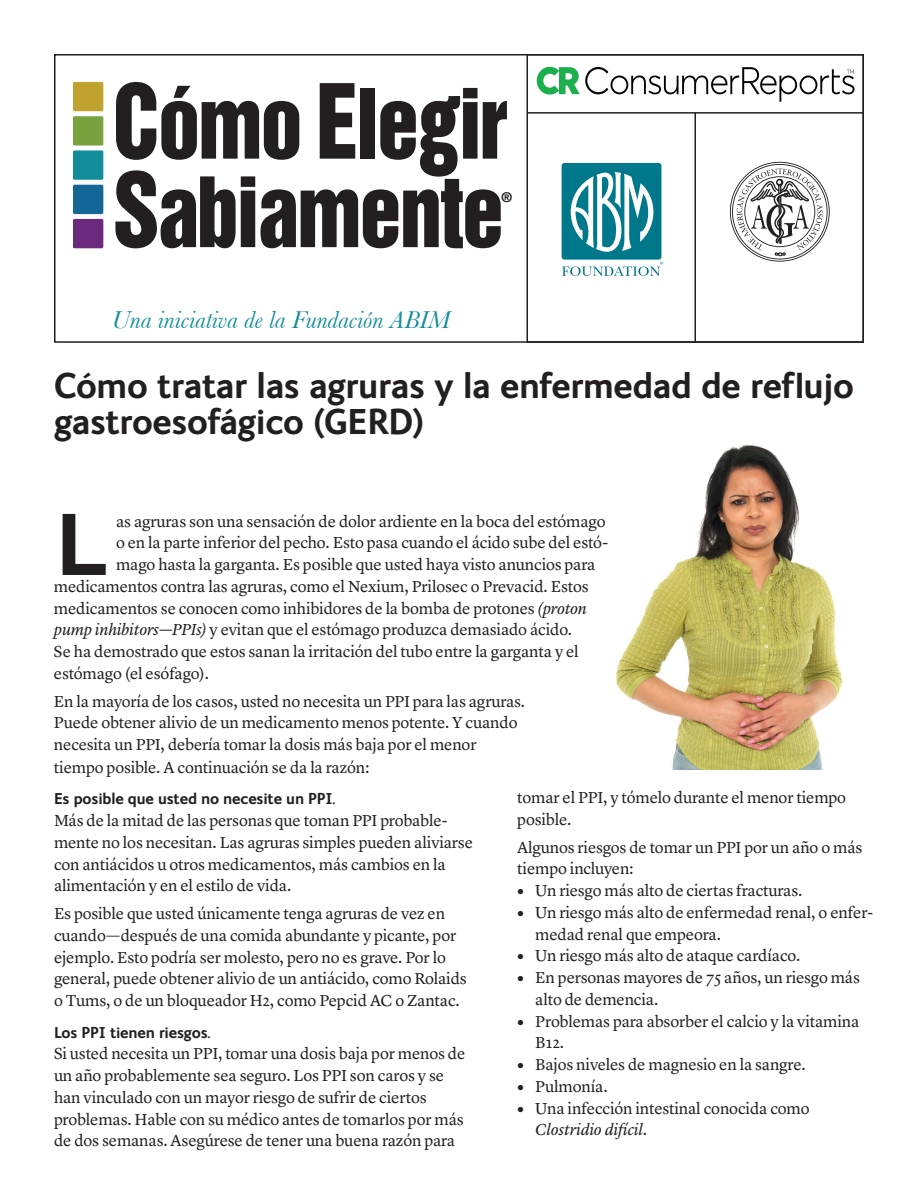
<style>
.page{position:relative;width:918px;height:1188px;background:#fff}
.page>*{position:absolute;margin:0;border:0;box-sizing:border-box;transform-origin:0 0}
.t1{font:88.5px/88.5px "Helvetica Inserat";letter-spacing:-.03em;color:#231f20;scale:.95 1}
.t2{font:700 85.05px "Helvetica";color:#231f20}
.t3{font:700 36px/36px "FS Ingrid";letter-spacing:-.01em;color:#231f20}
.t4{font:italic 25.5px "Baskerville";color:#138e9a}
.t5{font:16.5px/21.8px "Lyon Text";letter-spacing:-.01em;color:#231f20}
.t6{font:700 15.75px "FS Ingrid";letter-spacing:-.01em;color:#231f20}
.t7{font:700 13.5px "Helvetica";color:#231f20}
.t8{font:600 7.5px "New Baskerville";color:#00788b}
.s1{font-size:94.5px}
.s2{font-style:italic}
.s3{font-family:"FS Ingrid";font-weight:700}
</style>
<div class="page">
<img style="left:616px;top:444px;width:227px;height:325px">
<div style="left:562px;top:163px;width:99px;height:97px;background:#00788b;border-radius:3px"></div>
<svg style="left:571px;top:172px;width:82px;height:80px"></svg>
<svg style="left:562px;top:266px;width:98px;height:10px"></svg>
<hr style="left:694px;top:112px;width:2px;height:231px;background:#231f20">
<svg style="left:537px;top:67px;width:317px;height:35px"></svg>
<div style="left:526px;top:54px;width:338px;height:289px;border:2px solid #231f20"></div>
<hr style="left:528px;top:112px;width:336px;height:2px;background:#231f20">
<img style="left:74px;top:81px;width:30px;height:168px">
<svg style="left:730px;top:162px;width:100px;height:100px"></svg>
<svg style="left:420px;top:96px;width:41px;height:81px"></svg>
<h1 class="t1" style="left:113px;top:80px;width:417px"><span class="s1">C</span>ómo <span class="s1">E</span>le ir<br><span class="s1">S</span>abiamente</h1>
<p class="t7" style="left:502px;top:189px;width:11px">®</p>
<h3 class="t4" style="left:112px;top:304px;width:340px">Una iniciativa de la Fundación ABIM</h3>
<p class="t8" style="left:660px;top:260px;width:5px">®</p>
<h3 class="t3" style="left:54px;top:366px;width:802px">Cómo tratar las agruras y la enfermedad de reflujo gastroesofágico (GERD)</h3>
<h2 class="t2" style="left:56px;top:493px;width:53px">L</h2>
<p class="t5" style="left:116px;top:509px;width:491px">as agruras son una sensación de dolor ardiente en la boca del estómago</p>
<p class="t5" style="left:116px;top:531px;width:494px">o en la parte inferior del pecho. Esto pasa cuando el ácido sube del estó-</p>
<p class="t5" style="left:116px;top:552px;width:481px">mago hasta la garganta. Es posible que usted haya visto anuncios para</p>
<p class="t5" style="left:54px;top:574px;width:536px">medicamentos contra las agruras, como el Nexium, Prilosec o Prevacid. Estos</p>
<p class="t5" style="left:54px;top:596px;width:534px">medicamentos se conocen como inhibidores de la bomba de protones <span class="s2">(proton</span></p>
<p class="t5" style="left:54px;top:618px;width:520px"><span class="s2">pump inhibitors—PPIs)</span> y evitan que el estómago produzca demasiado ácido.</p>
<p class="t5" style="left:54px;top:639px;width:526px">Se ha demostrado que estos sanan la irritación del tubo entre la garganta y el</p>
<p class="t5" style="left:54px;top:661px;width:157px">estómago (el esófago).</p>
<p class="t5" style="left:54px;top:689px;width:473px">En la mayoría de los casos, usted no necesita un PPI para las agruras.<br>Puede obtener alivio de un medicamento menos potente. Y cuando necesita un PPI, debería tomar la dosis más baja por el menor tiempo posible. A continuación se da la razón:</p>
<p class="t6" style="left:54px;top:789px;width:283px">Es posible que usted no necesite un PPI.</p>
<p class="t5" style="left:54px;top:808px;width:421px">Más de la mitad de las personas que toman PPI probable&shy;mente no los necesitan. Las agruras simples pueden aliviarse con antiácidos u otros medicamentos, más cambios en la alimentación y en el estilo de vida.</p>
<p class="t5" style="left:54px;top:901px;width:414px">Es posible que usted únicamente tenga agruras de vez en cuando—después de una comida abundante y picante, por ejemplo. Esto podría ser molesto, pero no es grave. Por lo general, puede obtener alivio de un antiácido, como Rolaids o Tums, o de un bloqueador H2, como Pepcid AC o Zantac.</p>
<p class="t6" style="left:54px;top:1022px;width:158px">Los PPI tienen riesgos.</p>
<p class="t5" style="left:54px;top:1042px;width:413px">Si usted necesita un PPI, tomar una dosis baja por menos de un año probablemente sea seguro. Los PPI son caros y se han vinculado con un mayor riesgo de sufrir de ciertos problemas. Hable con su médico antes de tomarlos por más de dos semanas. Asegúrese de tener una buena razón para</p>
<p class="t5" style="left:517px;top:785px;width:330px">tomar el PPI, y tómelo durante el menor tiempo posible.</p>
<p class="t5" style="left:517px;top:835px;width:347px">Algunos riesgos de tomar un PPI por un año o más tiempo incluyen:</p>
<p class="t5" style="left:517px;top:878px;width:287px"><span class="s3">•</span> Un riesgo más alto de ciertas fracturas.</p>
<p class="t5" style="left:535px;top:900px;width:339px;text-indent:-18px"><span class="s3">•</span> Un riesgo más alto de enfermedad renal, o enfer&shy;medad renal que empeora.</p>
<p class="t5" style="left:517px;top:944px;width:285px"><span class="s3">•</span> Un riesgo más alto de ataque cardíaco.</p>
<p class="t5" style="left:535px;top:965px;width:326px;text-indent:-18px"><span class="s3">•</span> En personas mayores de 75 años, un riesgo más alto de demencia.</p>
<p class="t5" style="left:535px;top:1009px;width:326px;text-indent:-18px"><span class="s3">•</span> Problemas para absorber el calcio y la vitamina<br>B12.</p>
<p class="t5" style="left:517px;top:1052px;width:290px"><span class="s3">•</span> Bajos niveles de magnesio en la sangre.</p>
<p class="t5" style="left:517px;top:1074px;width:92px"><span class="s3">•</span> Pulmonía.</p>
<p class="t5" style="left:535px;top:1096px;width:276px;text-indent:-18px"><span class="s3">•</span> Una infección intestinal conocida como<br><span class="s2">Clostridio difícil</span>.</p>
</div>
